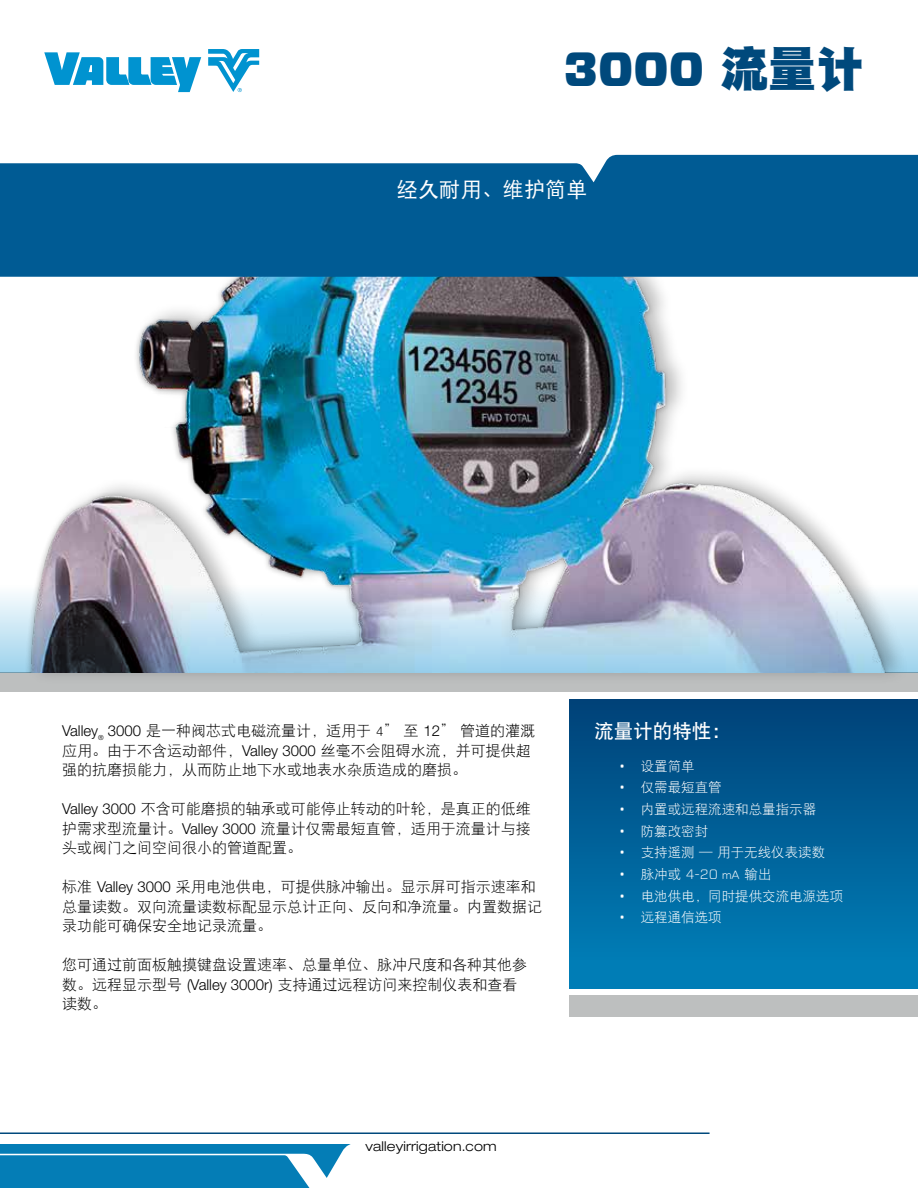
<style>
.page{position:relative;width:918px;height:1188px;background:#fff}
.page>*{position:absolute;margin:0;border:0;box-sizing:border-box;transform-origin:0 0}
.t1{font:900 48px "Forza";color:#00497c}
.t2{font:21px "DFP Hei W5";letter-spacing:.01em;color:#fff}
.t3{font:19.5px "DFP Hei W7";color:#fff}
.t4{font:15px/19.5px "DFP Hei W3";color:#000}
.t5{font:13.5px "DFP Hei W3";color:#fff}
.t6{font:300 expanded 13.5px "Helvetica Neue LT Pro";letter-spacing:.01em;color:#000}
.s1{font-family:"DFP Hei W12";font-weight:400}
.s2{font-family:"Helvetica Neue LT Pro";font-weight:300}
.s3{font-family:"Forza";font-weight:300}
</style>
<div class="page">
<div style="left:0;top:673px;width:918px;height:19px;background:#bdbfbf"></div>
<div style="left:26px;top:257px;width:883px;height:428px;background:#b7b9b9"></div>
<img style="left:26px;top:277px;width:883px;height:307px">
<svg style="left:0;top:584px;width:918px;height:89px;background:#a8bacc"></svg>
<svg style="left:0;top:1144px;width:351px;height:44px;background:#238dbf"></svg>
<svg style="left:208px;top:49px;width:51px;height:43px"></svg>
<svg style="left:44px;top:52px;width:157px;height:40px"></svg>
<div style="left:569px;top:699px;width:349px;height:290px;background:#007db6"></div>
<div style="left:569px;top:699px;width:349px;height:261px;background:linear-gradient(to bottom,#004178,#007cb5)"></div>
<div style="left:0;top:155px;width:918px;height:122px;background:#005b94"></div>
<hr style="left:0;top:1132px;width:710px;height:2px;background:#00497c">
<div style="left:569px;top:996px;width:349px;height:21px;background:#bdbfbf"></div>
<h1 class="t1" style="left:564px;top:37px;width:302px">3000 <span class="s1">流量计</span></h1>
<h2 class="t2" style="left:397px;top:178px;width:192px">经久耐用、维护简单</h2>
<p class="t4" style="left:62px;top:721px;width:475px"><span class="s2">Valley</span><sub>®</sub> <span class="s2">3000</span> 是一种阀芯式电磁流量计，适用于 4” 至 <span class="s2">12</span>” 管道的灌溉应用。由于不含运动部件，<span class="s2">Valley 3000</span> 丝毫不会阻碍水流，并可提供超强的抗磨损能力，从而防止地下水或地表水杂质造成的磨损。</p>
<p class="t4" style="left:62px;top:799px;width:470px;text-align:justify"><span class="s2">Valley 3000</span> 不含可能磨损的轴承或可能停止转动的叶轮，是真正的低维护需求型流量计。<span class="s2">Valley 3000</span> 流量计仅需最短直管，适用于流量计与接头或阀门之间空间很小的管道配置。</p>
<p class="t4" style="left:62px;top:877px;width:481px">标准 <span class="s2">Valley 3000</span> 采用电池供电，可提供脉冲输出。显示屏可指示速率和总量读数。双向流量读数标配显示总计正向、反向和净流量。内置数据记录功能可确保安全地记录流量。</p>
<p class="t4" style="left:62px;top:955px;width:466px">您可通过前面板触摸键盘设置速率、总量单位、脉冲尺度和各种其他参数。远程显示型号 <span class="s2">(Valley 3000r)</span> 支持通过远程访问来控制仪表和查看读数。</p>
<p class="t6" style="left:366px;top:1138px;width:133px">valleyirrigation.com</p>
<h3 class="t3" style="left:594px;top:721px;width:138px">流量计的特性：</h3>
<p class="t5" style="left:619px;top:758px;width:77px"><span class="s3">•</span> 设置简单</p>
<p class="t5" style="left:619px;top:780px;width:104px"><span class="s3">•</span> 仅需最短直管</p>
<p class="t5" style="left:619px;top:802px;width:199px"><span class="s3">•</span> 内置或远程流速和总量指示器</p>
<p class="t5" style="left:619px;top:823px;width:91px"><span class="s3">•</span> 防篡改密封</p>
<p class="t5" style="left:619px;top:845px;width:208px"><span class="s3">•</span> 支持遥测 — 用于无线仪表读数</p>
<p class="t5" style="left:619px;top:867px;width:154px"><span class="s3">•</span> 脉冲或 <span class="s3">4-20</span> mA 输出</p>
<p class="t5" style="left:619px;top:888px;width:226px"><span class="s3">•</span> 电池供电，同时提供交流电源选项</p>
<p class="t5" style="left:619px;top:910px;width:104px"><span class="s3">•</span> 远程通信选项</p>
</div>
